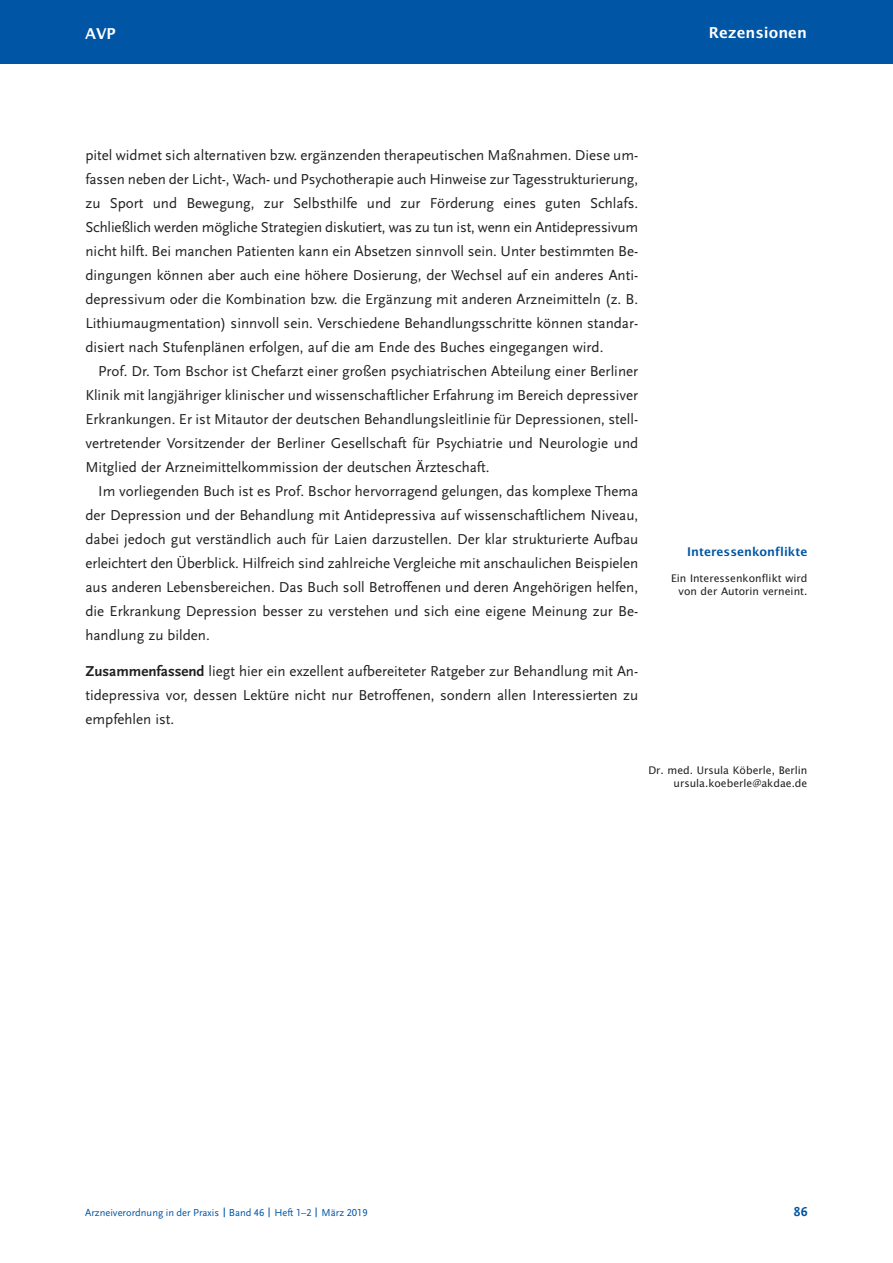
<style>
.page{position:relative;width:893px;height:1263px;background:#fff}
.page>*{position:absolute;margin:0;border:0;box-sizing:border-box;transform-origin:0 0}
.t1{font:15px/24px "Scala Sans LF";color:#231f20;text-align:justify}
.t2{font:600 15px "Lucida Sans";color:#fff}
.t3{font:700 13.5px "Scala Sans LF";color:#0155a5}
.t4{font:600 12px "Lucida Sans";color:#0155a5}
.t5{font:10.5px/12.6px "Lucida Sans";color:#231f20;text-align:right}
.t6{font:10.5px "Scala Sans LF";color:#0155a5}
.s1{font-weight:700}
</style>
<div class="page">
<div style="left:0;top:0;width:892px;height:64px;background:#0155a5"></div>
<p class="t2" style="left:85px;top:25px;width:32px">AVP</p>
<p class="t2" style="left:709px;top:24px;width:100px">Rezensionen</p>
<p class="t1" style="left:85px;top:143px;width:554px">pitel widmet sich alternativen bzw. ergänzenden therapeutischen Maßnahmen. diese um&shy;fassen neben der licht-, Wach- und psychotherapie auch hinweise zur tagesstrukturierung, zu Sport und Bewegung, zur Selbsthilfe und zur Förderung eines guten Schlafs.<br>Schließlich werden mögliche Strategien diskutiert, was zu tun ist, wenn ein antidepressivum nicht hilft. Bei manchen patienten kann ein absetzen sinnvoll sein. unter bestimmten Be&shy;dingungen können aber auch eine höhere dosierung, der Wechsel auf ein anderes anti&shy;depressivum oder die kombination bzw. die Ergänzung mit anderen arzneimitteln (z. B. lithiumaugmentation) sinnvoll sein. Verschiedene Behandlungsschritte können standar&shy;disiert nach Stufenplänen erfolgen, auf die am Ende des Buches eingegangen wird.</p>
<p class="t1" style="left:85px;top:359px;width:554px;text-indent:13px">prof. dr. tom Bschor ist chefarzt einer großen psychiatrischen abteilung einer Berliner klinik mit langjähriger klinischer und wissenschaftlicher Erfahrung im Bereich depressiver Erkrankungen. Er ist Mitautor der deutschen Behandlungsleitlinie für depressionen, stell&shy;vertretender Vorsitzender der Berliner Gesellschaft für psychiatrie und neurologie und Mitglied der arzneimittelkommission der deutschen Ärzteschaft.</p>
<p class="t1" style="left:85px;top:479px;width:554px;text-indent:13px">im vorliegenden Buch ist es prof. Bschor hervorragend gelungen, das komplexe thema der depression und der Behandlung mit antidepressiva auf wissenschaftlichem niveau, dabei jedoch gut verständlich auch für laien darzustellen. der klar strukturierte aufbau erleichtert den Überblick. hilfreich sind zahlreiche Vergleiche mit anschaulichen Beispielen aus anderen lebensbereichen. das Buch soll Betroffenen und deren angehörigen helfen, die Erkrankung depression besser zu verstehen und sich eine eigene Meinung zur Be&shy;handlung zu bilden.</p>
<p class="t1" style="left:85px;top:659px;width:554px"><span class="s1">Zusammenfassend</span> liegt hier ein exzellent aufbereiteter ratgeber zur Behandlung mit an&shy;tidepressiva vor, dessen lektüre nicht nur Betroffenen, sondern allen interessierten zu empfehlen ist.</p>
<p class="t4" style="left:687px;top:545px;width:122px">Interessenkonflikte</p>
<p class="t5" style="left:671px;top:572px;width:138px">Ein Interessenkonflikt wird von der Autorin verneint.</p>
<p class="t5" style="left:648px;top:764px;width:161px">Dr. med. Ursula Köberle, Berlin ursula.koeberle@akdae.de</p>
<p class="t6" style="left:85px;top:1207px;width:284px">arzneiverordnung in der praxis Band 46 heft 1–2 März 2019</p>
<p class="t3" style="left:794px;top:1204px;width:15px">86</p>
</div>
